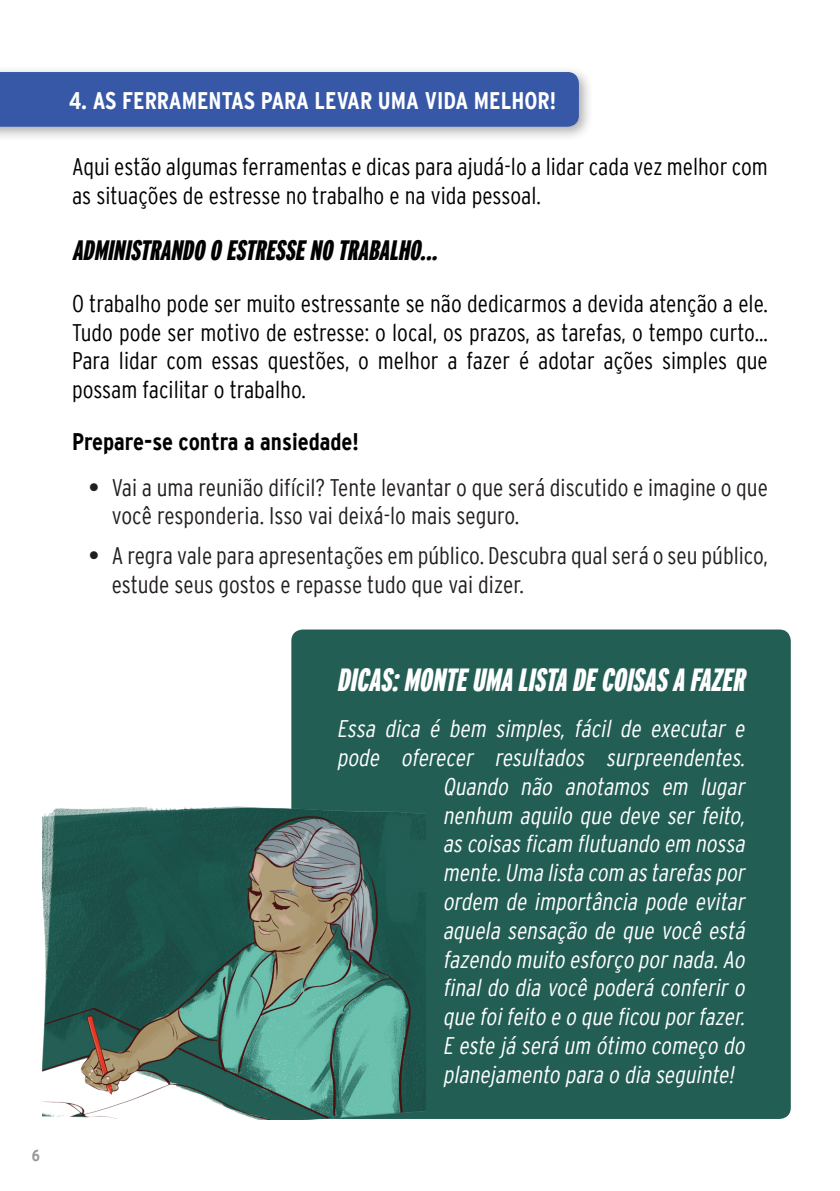
<style>
.page{position:relative;width:840px;height:1191px;background:#fff}
.page>*{position:absolute;margin:0;border:0;box-sizing:border-box;transform-origin:0 0}
.t1{font:italic 900 extra-condensed 32px "Interstate";color:#fff}
.t2{font:italic 900 extra-condensed 28px "Interstate";color:#000}
.t3{font:italic 300 condensed 24px "Interstate";color:#fff}
.t4{font:300 condensed 24px/28.8px "Interstate";color:#000}
.t5{font:300 condensed 24px/28.8px "Interstate";color:#231f20}
.t6{font:700 condensed 24px "Interstate";color:#fff}
.t7{font:700 condensed 24px "Interstate";color:#000}
.t8{font:700 condensed 16px "Interstate";color:#939598}
.s1{font-weight:700}
</style>
<div class="page">
<div style="left:0;top:65px;width:593px;height:77px;background:#231f20;opacity:.37"></div>
<div style="left:0;top:72px;width:578px;height:55px;background:#3658a7"></div>
<div style="left:291px;top:629px;width:499px;height:490px;background:#225e54;border-radius:11px"></div>
<img style="left:42px;top:799px;width:383px;height:320px">
<p class="t8" style="left:32px;top:1146px;width:10px">6</p>
<p class="t6" style="left:69px;top:87px;width:488px">4. AS FERRAMENTAS PARA LEVAR UMA VIDA MELHOR!</p>
<p class="t4" style="left:72px;top:152px;width:696px">Aqui estão algumas ferramentas e dicas para ajudá-lo a lidar cada vez melhor com as situações de estresse no trabalho e na vida pessoal.</p>
<p class="t2" style="left:72px;top:235px;width:372px">ADMINISTRANDO O ESTRESSENO TRABALHO...</p>
<p class="t4" style="left:72px;top:289px;width:697px;text-align:justify">O trabalho pode ser muito estressante se não dedicarmos a devida atenção a ele.<br>Tudo pode ser motivo de estresse: o local, os prazos, as tarefas, o tempo curto...<br>Para lidar com essas questões, o melhor a fazer é adotar ações simples que possam facilitar o trabalho.</p>
<p class="t7" style="left:72px;top:428px;width:288px">PREPARE-SE CONTRA A ANSIEDADE!</p>
<p class="t5" style="left:112px;top:472px;width:657px;text-indent:-23px"><span class="s1">•</span> Vai a uma reunião difícil? Tente levantar o que será discutido e imagine o que você responderia. Isso vai deixá-lo mais seguro.</p>
<p class="t5" style="left:112px;top:541px;width:657px;text-indent:-23px"><span class="s1">•</span> A regra vale para apresentações em público. Descubra qual será o seu público, estude seus gostos e repasse tudo que vai dizer.</p>
<h1 class="t1" style="left:391px;top:662px;width:26px">:MONTE</h1>
<h1 class="t1" style="left:471px;top:662px;width:58px">UMA LISTA</h1>
<h1 class="t1" style="left:571px;top:662px;width:42px">DE COISAS</h1>
<h1 class="t1" style="left:671px;top:662px;width:30px">AFAZER</h1>
<p class="t3" style="left:336px;top:715px;width:413px">Essa dica é bem simples, fácil de executar e</p>
<p class="t3" style="left:336px;top:744px;width:413px">pode oferecer resultados surpreendentes.</p>
<p class="t3" style="left:442px;top:772px;width:308px">Quando não anotamos em lugar</p>
<p class="t3" style="left:442px;top:801px;width:308px">nenhum aquilo que deve ser feito,</p>
<p class="t3" style="left:442px;top:830px;width:308px">as coisas ficam flutuando em nossa</p>
<p class="t3" style="left:442px;top:859px;width:308px">mente.Uma lista com as tarefas por</p>
<p class="t3" style="left:442px;top:888px;width:308px">ordem de importância pode evitar</p>
<p class="t3" style="left:442px;top:916px;width:308px">aquela sensação de que você está</p>
<p class="t3" style="left:442px;top:945px;width:308px">fazendo muito esforço pornada.Ao</p>
<p class="t3" style="left:442px;top:974px;width:308px">final do dia você poderá conferir o</p>
<p class="t3" style="left:442px;top:1003px;width:308px">que foifeito e o que ficou porfazer.</p>
<p class="t3" style="left:442px;top:1032px;width:308px">E este já será um ótimo começo do</p>
<p class="t3" style="left:442px;top:1060px;width:297px">planejamento para o dia seguinte!</p>
<h1 class="t1" style="left:336px;top:662px;width:13px">DICAS</h1>
</div>
